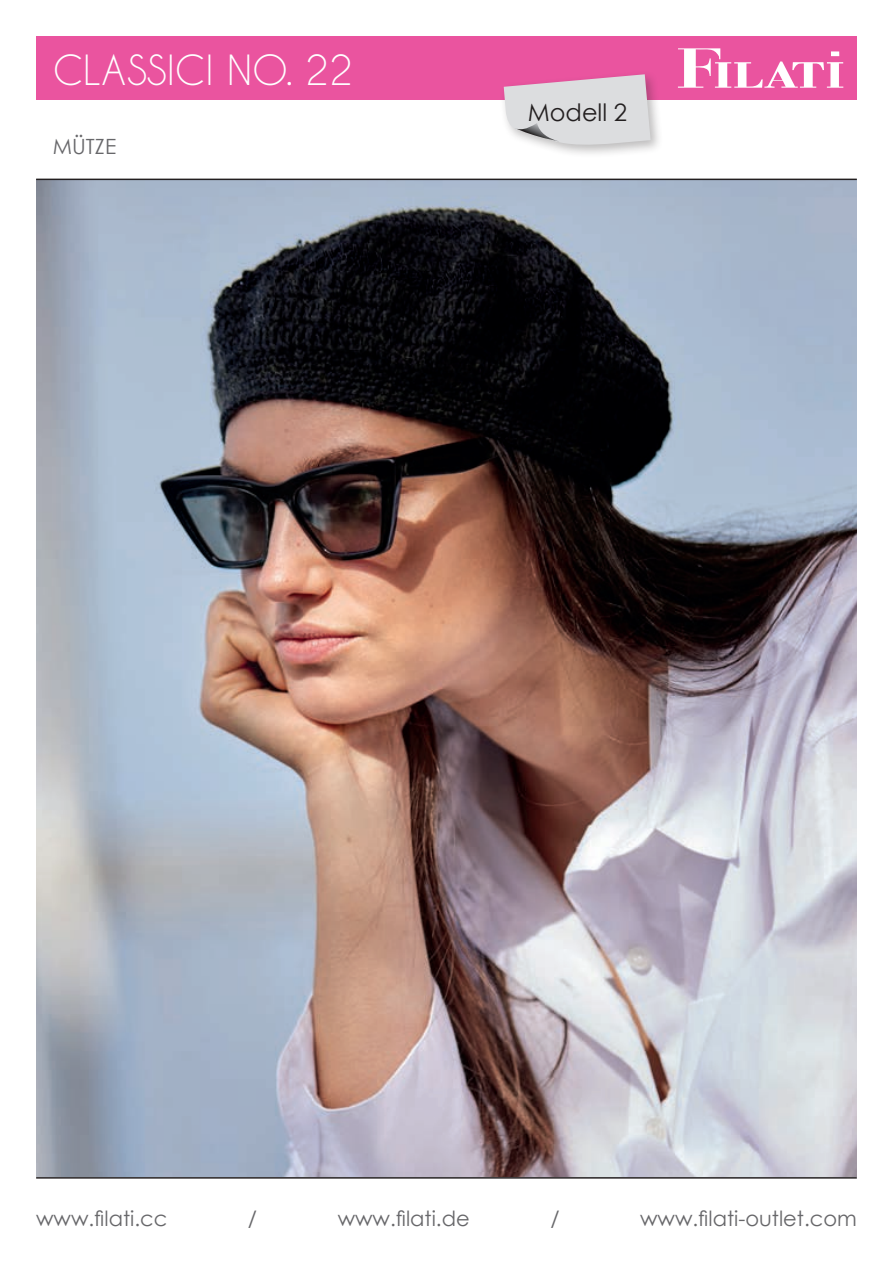
<style>
.page{position:relative;width:893px;height:1263px;background:#fff}
.page>*{position:absolute;margin:0;border:0;box-sizing:border-box;transform-origin:0 0}
.t1{font:39px "Caviar Dreams";color:#fff}
.t2{font:24px "Century Gothic";color:#231f20}
.t3{font:21px "Century Gothic";color:#67676a}
</style>
<div class="page">
<img style="left:36px;top:180px;width:821px;height:997px">
<hr style="left:36px;top:1177px;width:821px;height:1px;background:#231f20">
<hr style="left:36px;top:179px;width:821px;height:1px;background:#231f20">
<div style="left:36px;top:36px;width:821px;height:64px;background:#ea549f"></div>
<div style="left:499px;top:70px;width:165px;height:88px;background:#231f20;opacity:.3"></div>
<svg style="left:504px;top:74px;width:147px;height:76px;background:#dcced7"></svg>
<svg style="left:678px;top:48px;width:165px;height:40px"></svg>
<h1 class="t1" style="left:53px;top:47px;width:301px">CLASSICI NO. 22</h1>
<p class="t3" style="left:53px;top:131px;width:65px">MÜTZE</p>
<p class="t2" style="left:528px;top:96px;width:101px">Modell 2</p>
<p class="t3" style="left:36px;top:1204px;width:133px">www.filati.cc</p>
<p class="t3" style="left:248px;top:1204px;width:11px">/</p>
<p class="t3" style="left:338px;top:1204px;width:134px">www.filati.de</p>
<p class="t3" style="left:550px;top:1204px;width:11px">/</p>
<p class="t3" style="left:640px;top:1204px;width:218px">www.filati-outlet.com</p>
</div>
